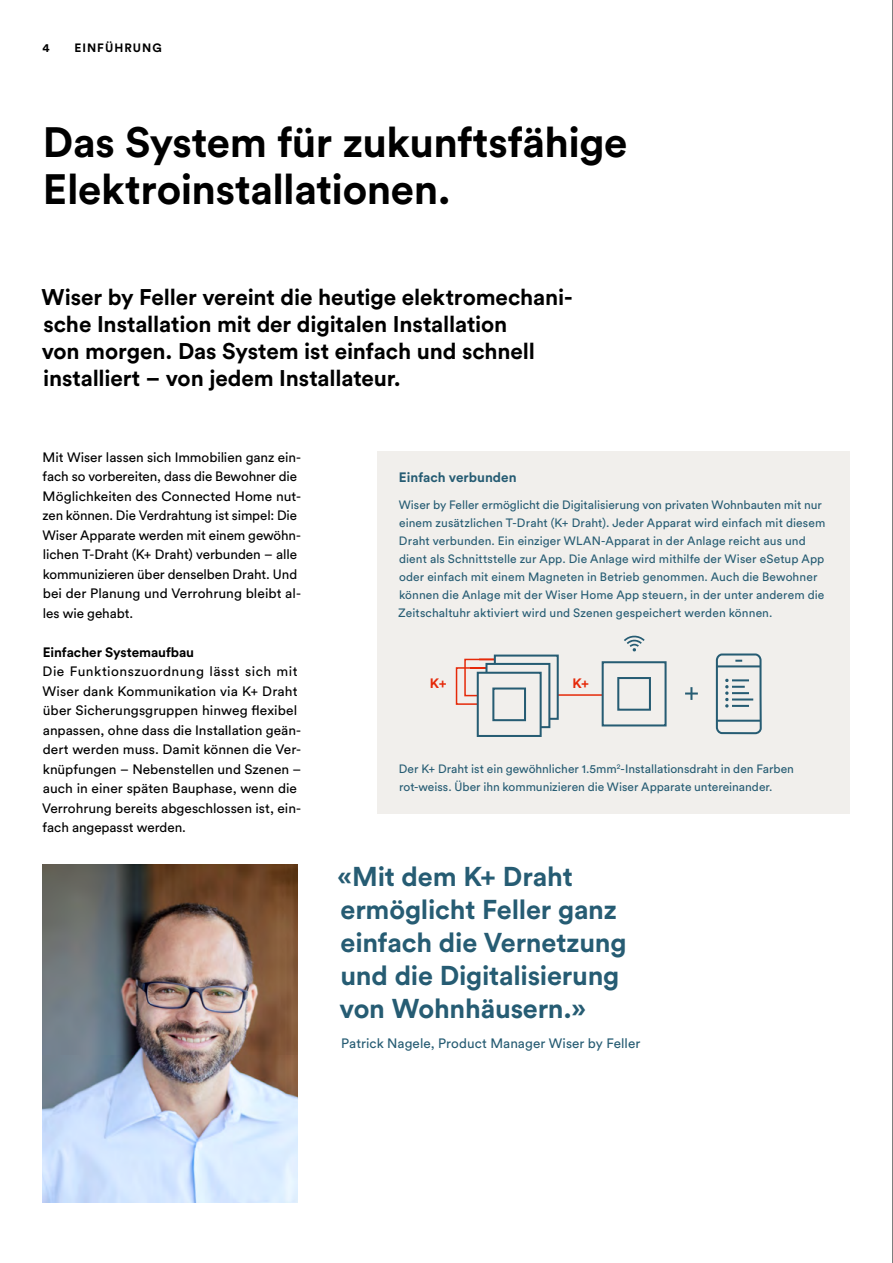
<style>
.page{position:relative;width:893px;height:1263px;background:#fff}
.page>*{position:absolute;margin:0;border:0;box-sizing:border-box;transform-origin:0 0}
.t1{font:700 42px/46.5px "Circular Std";letter-spacing:-.01em;color:#000}
.t2{font:700 27px/33px "Circular Std";letter-spacing:-.01em;color:#265c73}
.t3{font:700 22.5px/27px "Circular Std";letter-spacing:-.005em;color:#000}
.t4{font:13.5px/19.5px "Circular Std";color:#000}
.t5{font:13.5px "Circular Std";letter-spacing:.005em;color:#265c73}
.t6{font:700 13.5px "Circular Std";letter-spacing:-.005em;color:#000}
.t7{font:700 13.5px "Circular Std";color:#265c73}
.t8{font:700 13.5px "Circular Std";color:#e52909}
.t9{font:12px/18px "Circular Std";letter-spacing:.005em;color:#265c73}
.t10{font:700 12px "Circular Std";letter-spacing:.085em;color:#000}
</style>
<div class="page">
<img style="left:43px;top:864px;width:255px;height:339px">
<div style="left:377px;top:451px;width:473px;height:362px;background:#f1efec"></div>
<svg style="left:685px;top:687px;width:13px;height:13px"></svg>
<hr style="left:538px;top:694px;width:102px;height:2px;background:#e52909">
<svg style="left:601px;top:661px;width:66px;height:66px"></svg>
<div style="left:617px;top:677px;width:34px;height:34px;border:2px solid #265c73"></div>
<svg style="left:455px;top:654px;width:105px;height:83px"></svg>
<div style="left:492px;top:687px;width:34px;height:34px;border:2px solid #265c73"></div>
<svg style="left:624px;top:635px;width:21px;height:17px"></svg>
<svg style="left:715px;top:653px;width:47px;height:82px"></svg>
<hr style="left:892px;top:0;width:1px;height:1263px;background:#000">
<p class="t10" style="left:43px;top:40px;width:9px">4</p>
<p class="t10" style="left:74px;top:40px;width:89px">EINFÜHRUNG</p>
<h1 class="t1" style="left:43px;top:118px;width:586px">Das System für zukunftsfähige<br>Elektroinstallationen.</h1>
<h3 class="t3" style="left:42px;top:283px;width:533px">Wiser by Feller vereint die heutige elektromechani&shy;sche Installation mit der digitalen Installation<br>von morgen. Das System ist einfach und schnell installiert – von jedem Installateur.</h3>
<p class="t4" style="left:42px;top:447px;width:260px">Mit Wiser lassen sich Immobilien ganz ein&shy;fach so vorbereiten, dass die Bewohner die Möglichkeiten des Connected Home nut&shy;zen können. Die Verdrahtung ist simpel: Die Wiser Apparate werden mit einem gewöhn&shy;lichen T-Draht (K+ Draht) verbunden – alle kommunizieren über denselben Draht. Und bei der Planung und Verrohrung bleibt al&shy;les wie gehabt.</p>
<p class="t6" style="left:43px;top:643px;width:153px">Einfacher Systemaufbau</p>
<p class="t4" style="left:42px;top:662px;width:261px">Die Funktionszuordnung lässt sich mit Wiser dank Kommunikation via K+ Draht über Sicherungsgruppen hinweg flexibel anpassen, ohne dass die Installation geän&shy;dert werden muss. Damit können die Ver&shy;knüpfungen – Nebenstellen und Szenen – auch in einer späten Bauphase, wenn die Verrohrung bereits abgeschlossen ist, ein&shy;fach angepasst werden.</p>
<p class="t7" style="left:399px;top:469px;width:119px">Einfach verbunden</p>
<p class="t9" style="left:398px;top:496px;width:429px">Wiser by Feller ermöglicht die Digitalisierung von privaten Wohnbauten mit nur einem zusätzlichen T-Draht (K+ Draht). Jeder Apparat wird einfach mit diesem Draht verbunden. Ein einziger WLAN-Apparat in der Anlage reicht aus und dient als Schnittstelle zur App. Die Anlage wird mithilfe der Wiser eSetup App oder einfach mit einem Magneten in Betrieb genommen. Auch die Bewohner können die Anlage mit der Wiser Home App steuern, in der unter anderem die Zeitschaltuhr aktiviert wird und Szenen gespeichert werden können.</p>
<p class="t8" style="left:430px;top:675px;width:18px">K+</p>
<p class="t8" style="left:572px;top:675px;width:18px">K+</p>
<p class="t9" style="left:399px;top:760px;width:397px">Der K+ Draht ist ein gewöhnlicher 1.5mm<sup>2</sup>-Installationsdraht in den Farben rot-weiss. Über ihn kommunizieren die Wiser Apparate untereinander.</p>
<h2 class="t2" style="left:337px;top:860px;width:291px">«Mit dem K+ Draht ermöglicht Feller ganz einfach die Vernetzung und die Digitalisierung von Wohnhäusern.»</h2>
<p class="t5" style="left:341px;top:1035px;width:301px">Patrick Nagele, Product Manager Wiser by Feller</p>
</div>
